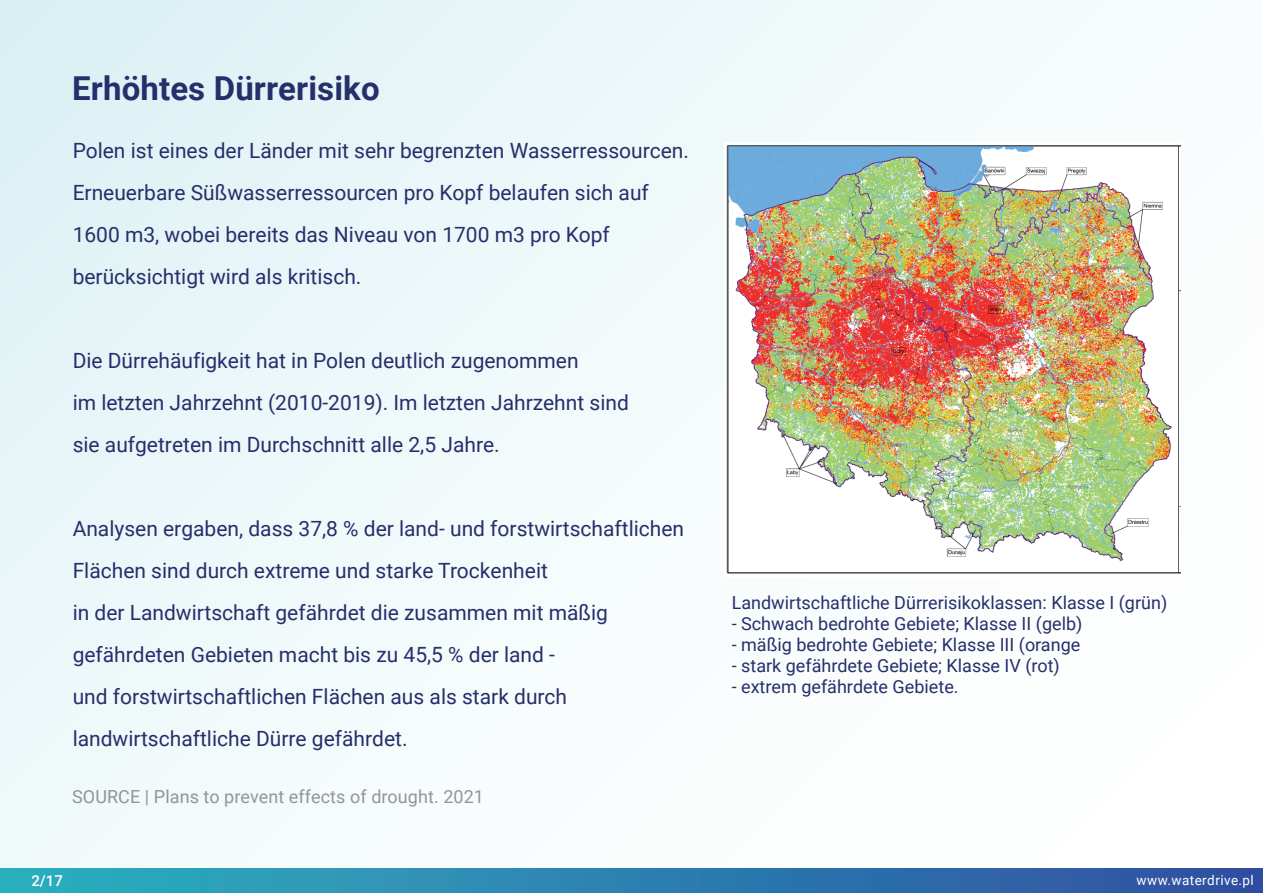
<style>
.page{position:relative;width:1263px;height:893px;background:#fff}
.page>*{position:absolute;margin:0;border:0;box-sizing:border-box;transform-origin:0 0}
.t1{font:700 33px "Roboto";letter-spacing:.005em;color:#262f6b}
.t2{font:21px/42px "Roboto";color:#262f6b}
.t3{font:18px "Roboto";color:#262f6b}
.t4{font:18px "Roboto";letter-spacing:.005em;color:#939598}
.t5{font:500 15px "Roboto";color:#fff}
.t6{font:13.5px "Roboto";letter-spacing:.03em;color:#fff}
</style>
<div class="page">
<div style="left:0;top:0;width:1263px;height:893px;background:linear-gradient(to right,#e7f5f8,#fff)"></div>
<div style="left:0;top:868px;width:1263px;height:25px;background:linear-gradient(to right,#2bb2c0,#2f4ea1)"></div>
<img style="left:724px;top:142px;width:456px;height:435px">
<h1 class="t1" style="left:72px;top:65px;width:309px">Erhöhtes Dürrerisiko</h1>
<p class="t2" style="left:73px;top:129px;width:618px">Polen ist eines der Länder mit sehr begrenzten Wasserressourcen.<br>Erneuerbare Süßwasserressourcen pro Kopf belaufen sich auf 1600 m3, wobei bereits das Niveau von 1700 m3 pro Kopf berücksichtigt wird als kritisch.</p>
<p class="t2" style="left:73px;top:339px;width:558px">Die Dürrehäufigkeit hat in Polen deutlich zugenommen<br>im letzten Jahrzehnt (2010-2019). Im letzten Jahrzehnt sind sie aufgetreten im Durchschnitt alle 2,5 Jahre.</p>
<p class="t2" style="left:73px;top:507px;width:613px">Analysen ergaben, dass 37,8 % der land- und forstwirtschaftlichen Flächen sind durch extreme und starke Trockenheit<br>in der Landwirtschaft gefährdet die zusammen mit mäßig gefährdeten Gebieten macht bis zu 45,5 % der land -<br>und forstwirtschaftlichen Flächen aus als stark durch landwirtschaftliche Dürre gefährdet.</p>
<p class="t4" style="left:72px;top:784px;width:413px">SOURCE | Plans to prevent effects of drought. 2021</p>
<p class="t3" style="left:732px;top:590px;width:437px">Landwirtschaftliche Dürrerisikoklassen: Klasse I (grün)</p>
<p class="t3" style="left:732px;top:611px;width:352px">- Schwach bedrohte Gebiete; Klasse II (gelb)</p>
<p class="t3" style="left:732px;top:632px;width:350px">- mäßig bedrohte Gebiete; Klasse III (orange</p>
<p class="t3" style="left:732px;top:653px;width:330px">- stark gefährdete Gebiete; Klasse IV (rot)</p>
<p class="t3" style="left:732px;top:674px;width:228px">- extrem gefährdete Gebiete.</p>
<p class="t5" style="left:31px;top:870px;width:33px">2/17</p>
<p class="t6" style="left:1137px;top:871px;width:119px">www.waterdrive.pl</p>
</div>
